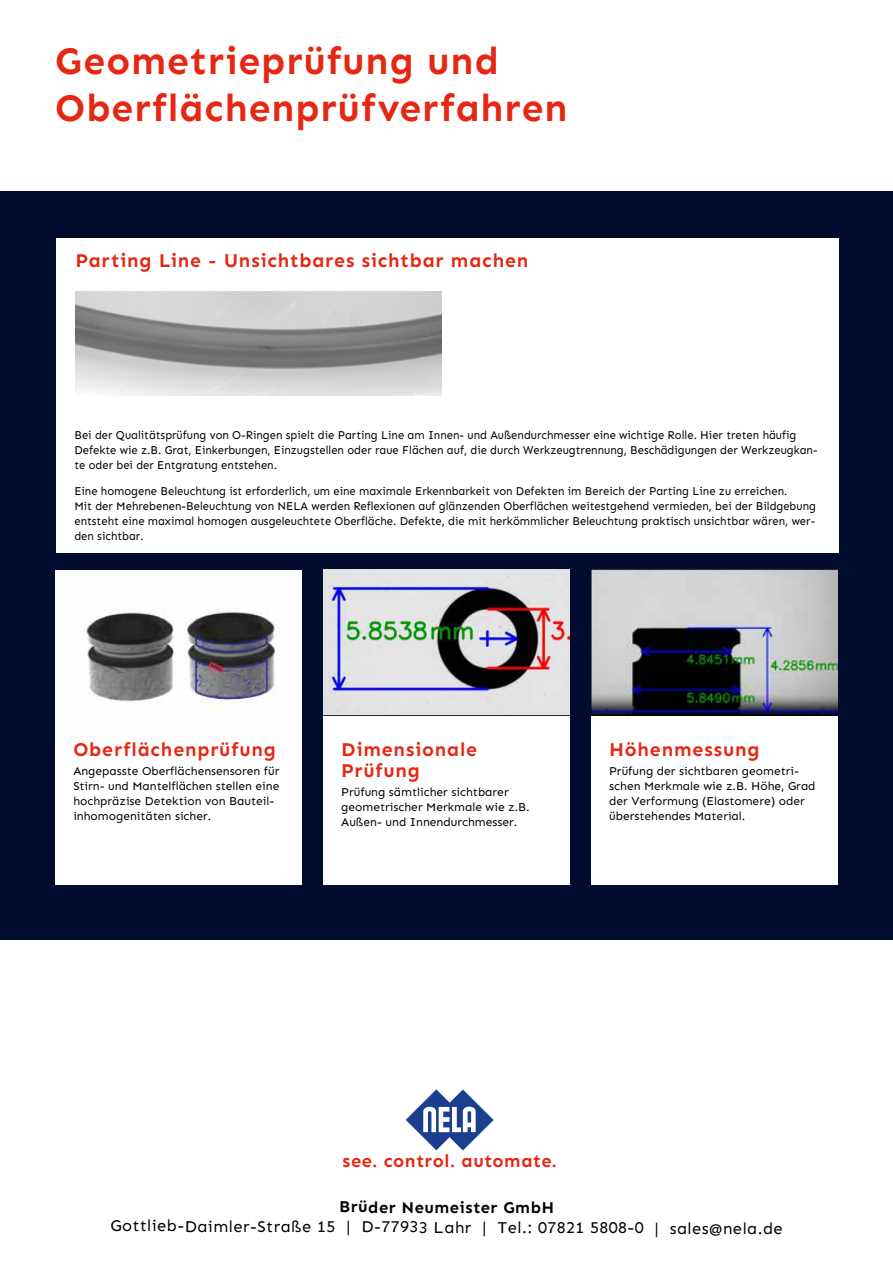
<style>
.page{position:relative;width:893px;height:1263px;background:#fff}
.page>*{position:absolute;margin:0;border:0;box-sizing:border-box;transform-origin:0 0}
.t1{font:700 39px/46.5px "Sen";letter-spacing:.025em;color:#e52713}
.t2{font:700 19.5px/21px "Sen";letter-spacing:.04em;color:#e52713}
.t3{font:700 18.15px "Sen";letter-spacing:.03em;color:#e52713}
.t4{font:16.5px "Sen";letter-spacing:.025em;color:#000}
.t5{font:700 16.5px "Sen";letter-spacing:.025em;color:#000}
.t6{font:12px/15px "Sen";color:#000;scale:.94 1}
.t7{font:12px/15px "Sen";color:#000}
</style>
<div class="page">
<div style="left:0;top:191px;width:893px;height:749px;background:#010c2e"></div>
<div style="left:323px;top:570px;width:247px;height:314px;background:#fff"></div>
<img style="left:323px;top:570px;width:247px;height:145px">
<div style="left:55px;top:570px;width:247px;height:314px;background:#fff"></div>
<img style="left:81px;top:611px;width:197px;height:95px">
<div style="left:591px;top:570px;width:247px;height:314px;background:#fff"></div>
<img style="left:591px;top:570px;width:247px;height:145px">
<svg style="left:406px;top:1089px;width:87px;height:61px"></svg>
<div style="left:56px;top:238px;width:783px;height:315px;background:#fff"></div>
<img style="left:75px;top:291px;width:366px;height:104px">
<h1 class="t1" style="left:55px;top:38px;width:514px">Geometrieprüfung und<br>Oberflächenprüfverfahren</h1>
<h2 class="t2" style="left:75px;top:250px;width:454px">Parting Line - Unsichtbares sichtbar machen</h2>
<p class="t6" style="left:74px;top:427px;width:792px">Bei der Qualitätsprüfung von O-Ringen spielt die Parting Line am Innen- und Außendurchmesser eine wichtige Rolle. Hier treten häufig<br>Defekte wie z.B. Grat, Einkerbungen, Einzugstellen oder raue Flächen auf, die durch Werkzeugtrennung, Beschädigungen der Werkzeugkan&shy;te oder bei der Entgratung entstehen.</p>
<p class="t6" style="left:74px;top:483px;width:790px">Eine homogene Beleuchtung ist erforderlich, um eine maximale Erkennbarkeit von Defekten im Bereich der Parting Line zu erreichen.<br>Mit der Mehrebenen-Beleuchtung von NELA werden Reflexionen auf glänzenden Oberflächen weitestgehend vermieden, bei der Bildgebung entsteht eine maximal homogen ausgeleuchtete Oberfläche. Defekte, die mit herkömmlicher Beleuchtung praktisch unsichtbar wären, wer&shy;den sichtbar.</p>
<h2 class="t2" style="left:73px;top:739px;width:204px">Oberflächenprüfung</h2>
<p class="t7" style="left:73px;top:763px;width:208px">Angepasste Oberflächensensoren für Stirn- und Mantelflächen stellen eine hochpräzise Detektion von Bauteil&shy;inhomogenitäten sicher.</p>
<h2 class="t2" style="left:341px;top:739px;width:137px">Dimensionale<br>Prüfung</h2>
<p class="t7" style="left:341px;top:784px;width:190px">Prüfung sämtlicher sichtbarer geometrischer Merkmale wie z.B.<br>Außen- und Innendurchmesser.</p>
<h2 class="t2" style="left:609px;top:739px;width:152px">Höhenmessung</h2>
<p class="t7" style="left:609px;top:763px;width:208px">Prüfung der sichtbaren geometri&shy;schen Merkmale wie z.B. Höhe, Grad der Verformung (Elastomere) oder überstehendes Material.</p>
<h3 class="t3" style="left:343px;top:1150px;width:216px">see. control. automate.</h3>
<h3 class="t5" style="left:339px;top:1198px;width:217px">Brüder Neumeister GmbH</h3>
<h3 class="t4" style="left:110px;top:1217px;width:674px">Gottlieb-Daimler-Straße 15 | D-77933 Lahr | Tel.: 07821 5808-0 | sales@nela.de</h3>
</div>
